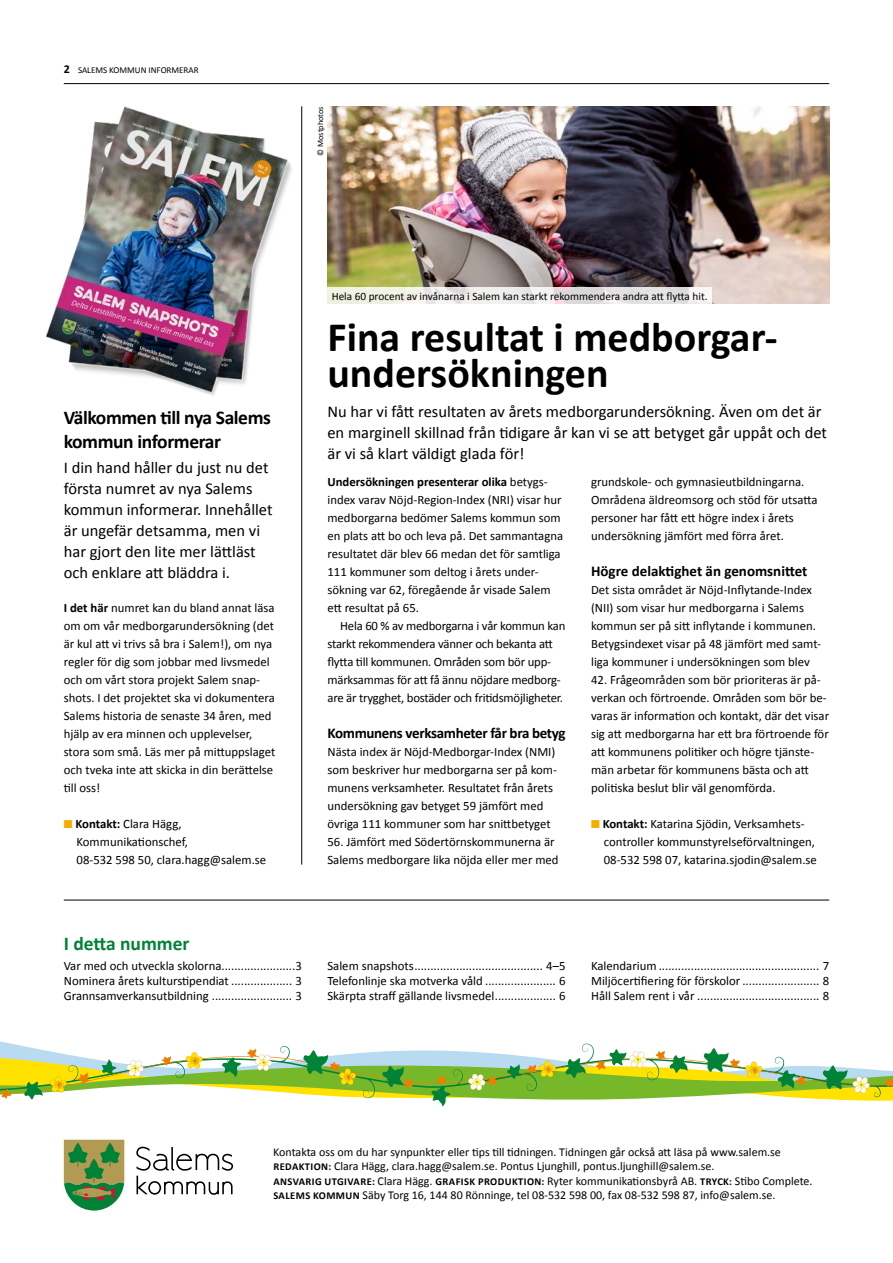
<style>
.page{position:relative;width:893px;height:1263px;background:#fff}
.page>*{position:absolute;margin:0;border:0;box-sizing:border-box;transform-origin:0 0}
.t1{font:700 42px/36px "Calibri";color:#000}
.t2{font:700 19.5px/23.4px "Calibri";letter-spacing:-.02em;color:#000}
.t3{font:700 19.5px "Calibri";color:#008237}
.t4{font:16.5px/21px "Calibri";color:#000}
.t5{font:700 15px "Calibri";letter-spacing:-.02em;color:#000}
.t6{font:700 15px "Calibri";color:#000}
.t7{font:12.75px/18px "Calibri";color:#000}
.t8{font:12px/14.4px "Calibri";color:#000}
.t9{font:11.25px "Calibri";color:#000}
.t10{font:9px "Calibri";color:#000}
.t11{font:8.25px "Calibri";color:#000}
.s1{font-weight:700;font-size:12px}
.s2{font-weight:700}
.s3{color:#f2af00}
.s4{font-weight:700;font-size:10.5px}
</style>
<div class="page">
<hr style="left:64px;top:83px;width:765px;height:1px;background:#000">
<svg style="left:0;top:1047px;width:893px;height:60px"></svg>
<svg style="left:136px;top:1147px;width:97px;height:48px"></svg>
<svg style="left:64px;top:1140px;width:60px;height:70px;background:#759656"></svg>
<hr style="left:64px;top:900px;width:765px;height:1px;background:#000">
<img style="left:327px;top:106px;width:502px;height:198px">
<hr style="left:301px;top:106px;width:1px;height:758px;background:#000">
<img style="left:46px;top:106px;width:246px;height:290px">
<svg style="left:327px;top:287px;width:385px;height:17px"></svg>
<p class="t10" style="left:64px;top:64px;width:136px"><span class="s1">2</span> SALEMS KOMMUN INFORMERAR</p>
<p class="t11" style="left:315px;top:156px;width:51px;rotate:-90deg">© Mostphotos</p>
<h2 class="t2" style="left:64px;top:405px;width:209px">Välkommen till nya Salems kommun informerar</h2>
<p class="t4" style="left:64px;top:456px;width:210px">I din hand håller du just nu det första numret av nya Salems kommun informerar. Innehållet är ungefär detsamma, men vi har gjort den lite mer lättläst och enklare att bläddra i.</p>
<p class="t7" style="left:64px;top:598px;width:213px"><span class="s2">I det här</span> numret kan du bland annat läsa om om vår medborgarundersökning (det är kul att vi trivs så bra i Salem!), om nya regler för dig som jobbar med livsmedel och om vårt stora projekt Salem snap&shy;shots. I det projektet ska vi dokumentera Salems historia de senaste 34 åren, med hjälp av era minnen och upplevelser, stora som små. Läs mer på mittuppslaget och tveka inte att skicka in din berättelse till oss!</p>
<p class="t7" style="left:77px;top:814px;width:191px;text-indent:-13px"><span class="s3">■</span> <span class="s2">Kontakt:</span> Clara Hägg,<br>Kommunikationschef,<br>08-532 598 50, clara.hagg@salem.se</p>
<p class="t9" style="left:332px;top:289px;width:377px">Hela 60 procent av invånarna i Salem kan starkt rekommendera andra att flytta hit.</p>
<h1 class="t1" style="left:327px;top:317px;width:452px">Fina resultat i medborgar&shy;undersökningen</h1>
<p class="t4" style="left:327px;top:400px;width:501px">Nu har vi fått resultaten av årets medborgarundersökning. Även om det är en marginell skillnad från tidigare år kan vi se att betyget går uppåt och det är vi så klart väldigt glada för!</p>
<p class="t7" style="left:327px;top:472px;width:237px"><span class="s2">Undersökningen presenterar olika</span> betygs&shy;index varav Nöjd-Region-Index (NRI) visar hur medborgarna bedömer Salems kommun som en plats att bo och leva på. Det sammantagna resultatet där blev 66 medan det för samtliga 111 kommuner som deltog i årets under&shy;sökning var 62, föregående år visade Salem ett resultat på 65.</p>
<p class="t7" style="left:327px;top:616px;width:239px;text-indent:13px">Hela 60 % av medborgarna i vår kommun kan starkt rekommendera vänner och bekanta att flytta till kommunen. Områden som bör upp&shy;märksammas för att få ännu nöjdare medborg&shy;are är trygghet, bostäder och fritidsmöjligheter.</p>
<p class="t5" style="left:327px;top:724px;width:240px">Kommunens verksamheter får bra betyg</p>
<p class="t7" style="left:327px;top:742px;width:231px">Nästa index är Nöjd-Medborgar-Index (NMI) som beskriver hur medborgarna ser på kom&shy;munens verksamheter. Resultatet från årets undersökning gav betyget 59 jämfört med övriga 111 kommuner som har snittbetyget</p>
<p class="t7" style="left:327px;top:832px;width:233px">56. Jämfört med Södertörnskommunerna är<br>Salems medborgare lika nöjda eller mer med</p>
<p class="t7" style="left:591px;top:472px;width:228px">grundskole- och gymnasieutbildningarna.<br>Områdena äldreomsorg och stöd för utsatta personer har fått ett högre index i årets undersökning jämfört med förra året.</p>
<p class="t6" style="left:591px;top:562px;width:218px">Högre delaktighet än genomsnittet</p>
<p class="t7" style="left:591px;top:580px;width:232px">Det sista området är Nöjd-Inflytande-Index (NII) som visar hur medborgarna i Salems kommun ser på sitt inflytande i kommunen.<br>Betygsindexet visar på 48 jämfört med samt&shy;liga kommuner i undersökningen som blev</p>
<p class="t7" style="left:591px;top:670px;width:240px">42. Frågeområden som bör prioriteras är på&shy;verkan och förtroende. Områden som bör be&shy;varas är information och kontakt, där det visar sig att medborgarna har ett bra förtroende för att kommunens politiker och högre tjänste&shy;män arbetar för kommunens bästa och att politiska beslut blir väl genomförda.</p>
<p class="t7" style="left:604px;top:814px;width:215px;text-indent:-13px"><span class="s3">■</span> <span class="s2">Kontakt:</span> Katarina Sjödin, Verksamhets&shy;controller kommunstyrelseförvaltningen,<br>08-532 598 07, katarina.sjodin@salem.se</p>
<h2 class="t3" style="left:64px;top:931px;width:127px">I detta nummer</h2>
<p class="t7" style="left:64px;top:956px;width:159px">Var med och utveckla skolorna</p>
<p class="t7" style="left:295px;top:956px;width:8px">3</p>
<p class="t7" style="left:64px;top:971px;width:167px">Nominera årets kulturstipendiat</p>
<p class="t7" style="left:295px;top:971px;width:8px">3</p>
<p class="t7" style="left:64px;top:986px;width:147px">Grannsamverkansutbildning</p>
<p class="t7" style="left:295px;top:986px;width:8px">3</p>
<p class="t7" style="left:327px;top:957px;width:240px;line-height:15.3px">Salem snapshots........................................ 4–5<br>Telefonlinje ska motverka våld</p>
<p class="t7" style="left:559px;top:971px;width:8px">6</p>
<p class="t7" style="left:327px;top:986px;width:168px">Skärpta straff gällande livsmedel</p>
<p class="t7" style="left:559px;top:986px;width:8px">6</p>
<p class="t7" style="left:591px;top:957px;width:240px;line-height:15.3px">Kalendarium .................................................. 7<br>Miljöcertifiering för förskolor</p>
<p class="t7" style="left:591px;top:972px;width:240px;line-height:15.3px;text-align:right">8<br>Håll Salem rent i vår ...................................... 8</p>
<p class="t8" style="left:273px;top:1144px;width:541px">Kontakta oss om du har synpunkter eller tips till tidningen. Tidningen går också att läsa på www.salem.se <span class="s4">REDAKTION:</span> Clara Hägg, clara.hagg@salem.se. Pontus Ljunghill, pontus.ljunghill@salem.se.<br><span class="s4">ANSVARIG UTGIVARE:</span> Clara Hägg. <span class="s4">GRAFISK PRODUKTION:</span> Ryter kommunikationsbyrå AB. <span class="s4">TRYCK:</span> Stibo Complete.<br><span class="s4">SALEMS KOMMUN</span> Säby Torg 16, 144 80 Rönninge, tel 08-532 598 00, fax 08-532 598 87, info@salem.se.</p>
</div>
